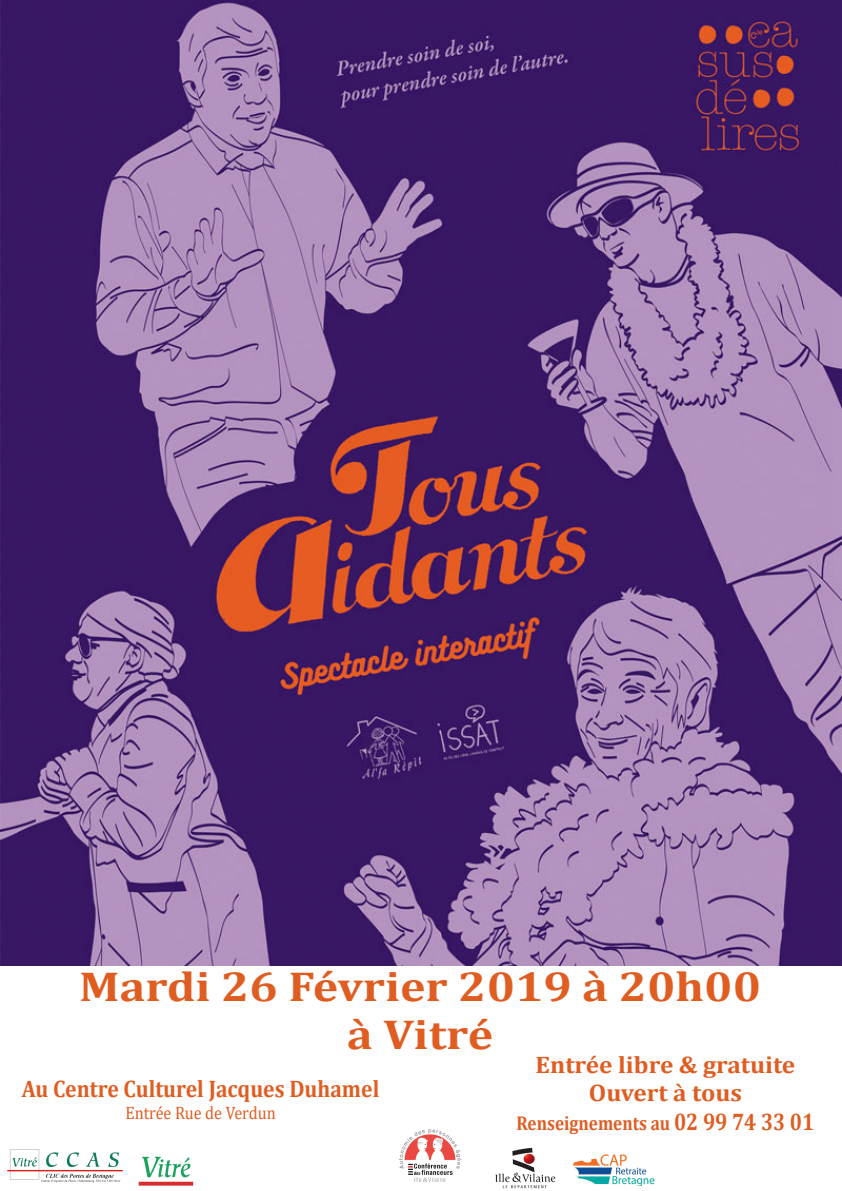
<style>
.page{position:relative;width:842px;height:1191px;background:#fff}
.page>*{position:absolute;margin:0;border:0;box-sizing:border-box;transform-origin:0 0}
.t1{font:700 42px "Cambria";color:#df5d21;scale:1.14 1}
.t2{font:700 24px "Cambria";color:#df5d21;scale:1.05 1}
.t3{font:700 24px "Cambria";color:#df5d21;scale:.9 1}
.t4{font:700 20px "Cambria";color:#df5d21;scale:.86 1}
.t5{font:18px "Cambria";color:#df5d21;scale:.9 1}
.s1{font-size:24px}
</style>
<div class="page">
<img style="left:0;top:0;width:842px;height:965px">
<img style="left:573px;top:1155px;width:82px;height:30px">
<img style="left:399px;top:1129px;width:63px;height:53px">
<img style="left:495px;top:1147px;width:61px;height:42px">
<img style="left:7px;top:1149px;width:116px;height:34px">
<img style="left:138px;top:1156px;width:56px;height:30px">
<p class="t1" style="left:79px;top:957px;width:600px">Mardi 26 Février 2019 à 20h00</p>
<p class="t1" style="left:347px;top:1005px;width:129px">à Vitré</p>
<p class="t3" style="left:22px;top:1072px;width:399px">Au Centre Culturel Jacques Duhamel</p>
<p class="t5" style="left:125px;top:1102px;width:168px">Entrée Rue de Verdun</p>
<p class="t2" style="left:536px;top:1047px;width:249px">Entrée libre &amp; gratuite</p>
<p class="t2" style="left:589px;top:1076px;width:147px">Ouvert à tous</p>
<p class="t4" style="left:516px;top:1109px;width:348px">Renseignements au <span class="s1">02 99 74 33 01</span></p>
</div>
